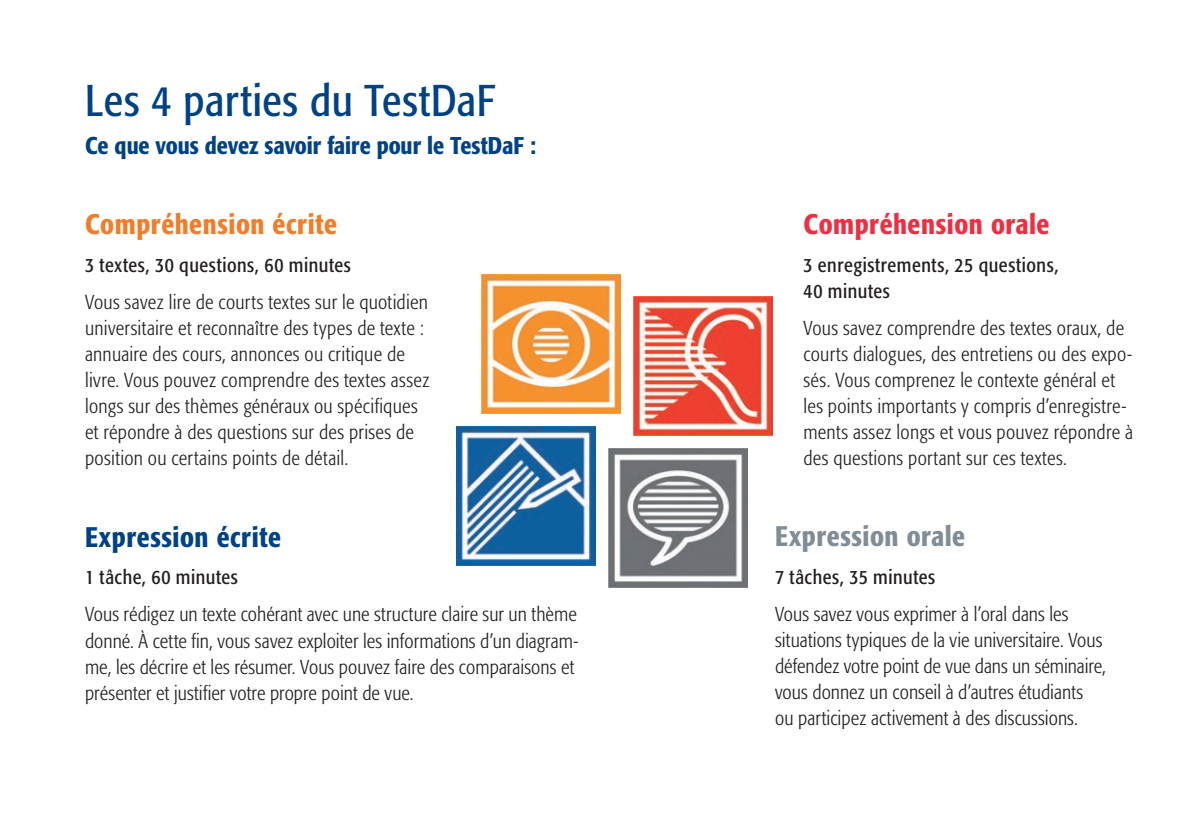
<style>
.page{position:relative;width:1191px;height:840px;background:#fff}
.page>*{position:absolute;margin:0;border:0;box-sizing:border-box;transform-origin:0 0}
.t1{font:condensed 44px "Formata Pro";letter-spacing:.02em;color:#014286}
.t2{font:500 condensed 28px "Formata Pro";letter-spacing:.02em;color:#f07d29}
.t3{font:500 condensed 28px "Formata Pro";letter-spacing:.02em;color:#ee2f41}
.t4{font:500 condensed 28px "Formata Pro";letter-spacing:.02em;color:#014286}
.t5{font:500 condensed 28px "Formata Pro";letter-spacing:.02em;color:#808c96}
.t6{font:500 condensed 24px "Formata Pro";color:#014286}
.t7{font:300 condensed 20px/26px "Formata Pro";letter-spacing:.015em;color:#231f20}
.t8{font:condensed 20px/26px "Formata Pro";letter-spacing:.025em;color:#231f20}
</style>
<div class="page">
<img style="left:482px;top:274px;width:139px;height:139px">
<img style="left:634px;top:296px;width:138px;height:139px">
<img style="left:457px;top:426px;width:139px;height:139px">
<img style="left:608px;top:448px;width:139px;height:139px">
<h1 class="t1" style="left:85px;top:73px;width:412px">Les 4 parties du TestDaF</h1>
<p class="t6" style="left:85px;top:130px;width:452px">Ce que vous devez savoir faire pour le TestDaF :</p>
<h2 class="t2" style="left:85px;top:206px;width:253px">Compréhension écrite</h2>
<p class="t8" style="left:85px;top:251px;width:267px">3 textes, 30 questions, 60 minutes</p>
<p class="t7" style="left:85px;top:289px;width:346px">Vous savez lire de courts textes sur le quotidien universitaire et reconnaître des types de texte : annuaire des cours, annonces ou critique de livre. Vous pouvez comprendre des textes assez longs sur des thèmes généraux ou spécifiques et répondre à des questions sur des prises de position ou certains points de détail.</p>
<h2 class="t4" style="left:85px;top:518px;width:197px">Expression écrite</h2>
<p class="t8" style="left:85px;top:563px;width:154px">1 tâche, 60 minutes</p>
<p class="t7" style="left:85px;top:601px;width:495px">Vous rédigez un texte cohérant avec une structure claire sur un thème donné. À cette fin, vous savez exploiter les informations d’un diagram&shy;me, les décrire et les résumer. Vous pouvez faire des comparaisons et présenter et justifier votre propre point de vue.</p>
<h2 class="t3" style="left:803px;top:206px;width:247px">Compréhension orale</h2>
<p class="t8" style="left:803px;top:251px;width:257px">3 enregistrements, 25 questions,<br>40 minutes</p>
<p class="t7" style="left:803px;top:315px;width:331px">Vous savez comprendre des textes oraux, de courts dialogues, des entretiens ou des expo&shy;sés. Vous comprenez le contexte général et les points importants y compris d’enregistre&shy;ments assez longs et vous pouvez répondre à des questions portant sur ces textes.</p>
<h2 class="t5" style="left:775px;top:518px;width:191px">Expression orale</h2>
<p class="t8" style="left:775px;top:563px;width:162px">7 tâches, 35 minutes</p>
<p class="t7" style="left:775px;top:600px;width:332px">Vous savez vous exprimer à l’oral dans les situations typiques de la vie universitaire. Vous défendez votre point de vue dans un séminaire, vous donnez un conseil à d’autres étudiants ou participez activement à des discussions.</p>
</div>
